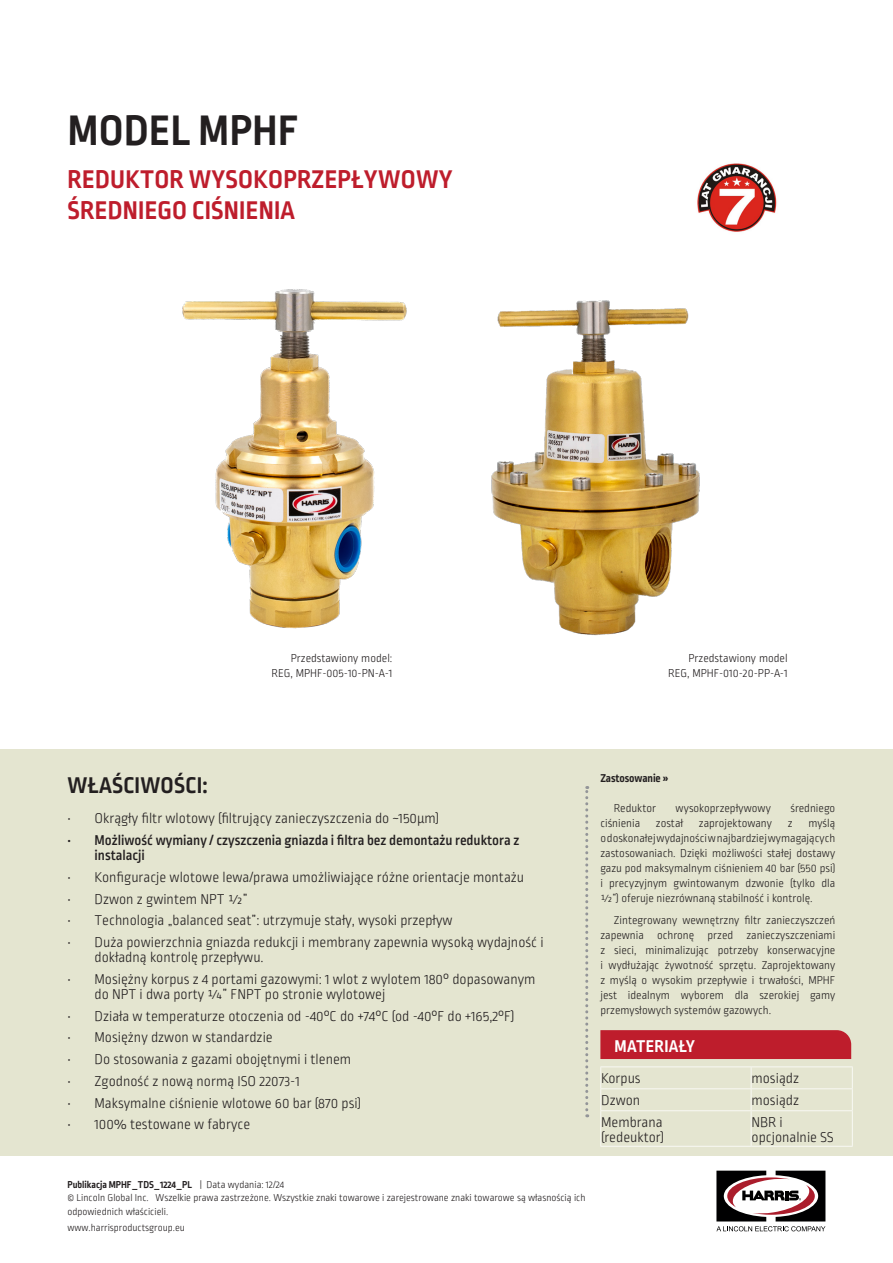
<style>
.page{position:relative;width:893px;height:1263px;background:#fff}
.page>*{position:absolute;margin:0;border:0;box-sizing:border-box;transform-origin:0 0}
.t1{font:700 45px "Ropa Sans Pro";letter-spacing:.01em;color:#231f20}
.t2{font:700 27px "Ropa Sans Pro";letter-spacing:.01em;color:#be1d2c}
._04-Main_Text{font:700 24px "Ropa Sans Pro";letter-spacing:.01em;color:#231f20}
.t3{font:700 18px "Ropa Sans Pro";letter-spacing:.02em;color:#fff}
.normalny{font:300 15px/15px "Ropa Sans Pro";color:#231f20}
.t4{font:500 15px/15px "Ropa Sans Pro";color:#231f20}
._06-Captions{font:300 12px/15px "Ropa Sans Pro";color:#231f20;text-align:justify}
.t5{font:700 12px "Ropa Sans Pro";letter-spacing:-.01em;color:#231f20}
.t6{font:300 10.5px/13.5px "Ropa Sans Pro";color:#231f20}
.s1{font-weight:700}
</style>
<div class="page">
<svg style="left:716px;top:1171px;width:109px;height:60px"></svg>
<div style="left:0;top:749px;width:893px;height:406px;background:#e4e5d0"></div>
<svg style="left:585px;top:786px;width:3px;height:331px"></svg>
<img style="left:697px;top:163px;width:80px;height:69px">
<img style="left:182px;top:289px;width:225px;height:340px">
<div style="left:600px;top:1030px;width:251px;height:29px;background:#be1d2c"></div>
<hr style="left:600px;top:1066px;width:151px;height:1px;background:#f9f9f4">
<hr style="left:751px;top:1066px;width:102px;height:1px;background:#f9f9f4">
<svg style="left:600px;top:1067px;width:253px;height:79px"></svg>
<hr style="left:600px;top:1110px;width:151px;height:1px;background:#f9f9f4">
<hr style="left:600px;top:1111px;width:1px;height:35px;background:#f9f9f4">
<hr style="left:751px;top:1110px;width:102px;height:1px;background:#f9f9f4">
<hr style="left:751px;top:1111px;width:1px;height:35px;background:#f9f9f4">
<hr style="left:852px;top:1111px;width:1px;height:35px;background:#f9f9f4">
<hr style="left:600px;top:1146px;width:151px;height:1px;background:#f9f9f4">
<hr style="left:751px;top:1146px;width:102px;height:1px;background:#f9f9f4">
<img style="left:491px;top:300px;width:209px;height:336px">
<p class="t1" style="left:68px;top:104px;width:232px">MODEL MPHF</p>
<p class="t2" style="left:68px;top:164px;width:386px">REDUKTOR WYSOKOPRZEPŁYWOWY</p>
<p class="t2" style="left:68px;top:195px;width:229px">ŚREDNIEGO CIŚNIENIA</p>
<p class="_06-Captions" style="left:272px;top:652px;width:122px;line-height:14.4px;text-align:right">Przedstawiony model:<br>REG, MPHF-005-10-PN-A-1</p>
<p class="_06-Captions" style="left:688px;top:652px;width:101px">Przedstawiony model</p>
<p class="_06-Captions" style="left:668px;top:666px;width:121px">REG, MPHF-010-20-PP-A-1</p>
<p class="_04-Main_Text" style="left:68px;top:772px;width:141px">WŁAŚCIWOŚCI:</p>
<p class="normalny" style="left:68px;top:812px;width:373px">• Okrągły filtr wlotowy (filtrujący zanieczyszczenia do ~150μm)</p>
<p class="t4" style="left:94px;top:833px;width:426px;text-indent:-27px">• Możliwość wymiany / czyszczenia gniazda i filtra bez demontażu reduktora z instalacji</p>
<p class="normalny" style="left:68px;top:870px;width:458px">• Konfiguracje wlotowe lewa/prawa umożliwiające różne orientacje montażu</p>
<p class="normalny" style="left:68px;top:892px;width:182px">• Dzwon z gwintem NPT ½”</p>
<p class="normalny" style="left:68px;top:914px;width:387px">• Technologia „balanced seat”: utrzymuje stały, wysoki przepływ</p>
<p class="normalny" style="left:94px;top:936px;width:451px;text-indent:-27px">• Duża powierzchnia gniazda redukcji i membrany zapewnia wysoką wydajność i dokładną kontrolę przepływu.</p>
<p class="normalny" style="left:94px;top:972px;width:443px;text-indent:-27px">• Mosiężny korpus z 4 portami gazowymi: 1 wlot z wylotem 180° dopasowanym do NPT i dwa porty ¼” FNPT po stronie wylotowej</p>
<p class="normalny" style="left:68px;top:1009px;width:448px">• Działa w temperaturze otoczenia od -40°C do +74°C (od -40°F do +165,2°F)</p>
<p class="normalny" style="left:68px;top:1031px;width:207px">• Mosiężny dzwon w standardzie</p>
<p class="normalny" style="left:68px;top:1053px;width:285px">• Do stosowania z gazami obojętnymi i tlenem</p>
<p class="normalny" style="left:68px;top:1074px;width:234px">• Zgodność z nową normą ISO 22073-1</p>
<p class="normalny" style="left:68px;top:1096px;width:295px">• Maksymalne ciśnienie wlotowe 60 bar (870 psi)</p>
<p class="normalny" style="left:68px;top:1118px;width:184px">• 100% testowane w fabryce</p>
<p class="t6" style="left:68px;top:1178px;width:519px"><span class="s1">Publikacja MPHF_TDS_1224_PL</span> | Data wydania: 12/24<br>© Lincoln Global Inc. Wszelkie prawa zastrzeżone. Wszystkie znaki towarowe i zarejestrowane znaki towarowe są własnością ich odpowiednich właścicieli.</p>
<p class="t6" style="left:68px;top:1221px;width:119px">www.harrisproductsgroup.eu</p>
<p class="t5" style="left:600px;top:771px;width:70px">Zastosowanie »</p>
<p class="_06-Captions" style="left:614px;top:802px;width:44px">Reduktor</p>
<p class="_06-Captions" style="left:676px;top:802px;width:97px">wysokoprzepływowy</p>
<p class="_06-Captions" style="left:790px;top:802px;width:46px">średniego</p>
<p class="_06-Captions" style="left:600px;top:817px;width:41px">ciśnienia</p>
<p class="_06-Captions" style="left:656px;top:817px;width:29px">został</p>
<p class="_06-Captions" style="left:699px;top:817px;width:74px">zaprojektowany</p>
<p class="_06-Captions" style="left:788px;top:817px;width:6px">z</p>
<p class="_06-Captions" style="left:600px;top:817px;width:236px;text-indent:208px">myślą o doskonałej wydajności w najbardziej wymagających zastosowaniach. Dzięki możliwości stałej dostawy gazu pod maksymalnym ciśnieniem 40 bar (550 psi) i precyzyjnym gwintowanym dzwonie (tylko dla ½”) oferuje niezrównaną stabilność i kontrolę.</p>
<p class="_06-Captions" style="left:600px;top:913px;width:236px;text-indent:14px">Zintegrowany wewnętrzny filtr zanieczyszczeń zapewnia ochronę przed zanieczyszczeniami z sieci, minimalizując potrzeby konserwacyjne i wydłużając żywotność sprzętu. Zaprojektowany z myślą o wysokim przepływie i trwałości, MPHF jest idealnym wyborem dla szerokiej gamy przemysłowych systemów gazowych.</p>
<p class="t3" style="left:615px;top:1036px;width:82px">MATERIAŁY</p>
<p class="normalny" style="left:601px;top:1072px;width:41px">Korpus</p>
<p class="normalny" style="left:751px;top:1072px;width:49px">mosiądz</p>
<p class="normalny" style="left:601px;top:1094px;width:41px">Dzwon</p>
<p class="normalny" style="left:751px;top:1094px;width:49px">mosiądz</p>
<p class="normalny" style="left:601px;top:1115px;width:63px">Membrana</p>
<p class="normalny" style="left:601px;top:1130px;width:65px">(redeuktor)</p>
<p class="normalny" style="left:751px;top:1115px;width:84px">NBR i opcjonalnie SS</p>
</div>
